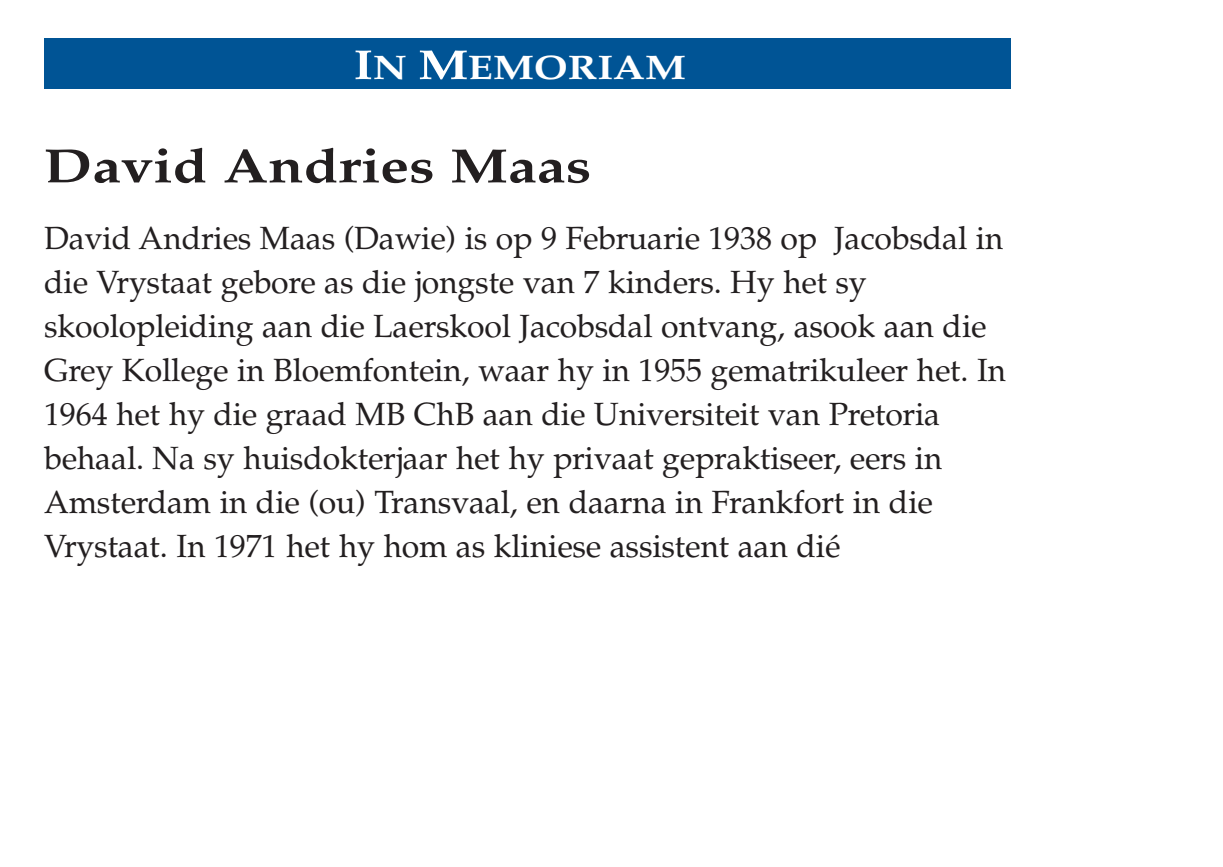
<style>
.page{position:relative;width:1223px;height:867px;background:#fff}
.page>*{position:absolute;margin:0;border:0;box-sizing:border-box;transform-origin:0 0}
.t1{font:700 48px "Palatino";color:#231f20;scale:1.2 1}
.t2{font:700 34px "Palatino";color:#fff;scale:1.2 1}
.t3{font:32px/44px "Palatino";letter-spacing:-.005em;color:#231f20}
.s1{font-size:41.6px}
</style>
<div class="page">
<div style="left:44px;top:38px;width:967px;height:51px;background:#005495"></div>
<p class="t2" style="left:353px;top:54px;width:278px"><span class="s1">I</span>N <span class="s1">M</span>EMORIAM</p>
<h1 class="t1" style="left:44px;top:147px;width:457px">David Andries Maas</h1>
<p class="t3" style="left:44px;top:220px;width:963px">David Andries Maas (Dawie) is op 9 Februarie 1938 op Jacobsdal in die Vrystaat gebore as die jongste van 7 kinders. Hy het sy skoolopleiding aan die Laerskool Jacobsdal ontvang, asook aan die Grey Kollege in Bloemfontein, waar hy in 1955 gematrikuleer het. In 1964 het hy die graad MB ChB aan die Universiteit van Pretoria behaal. Na sy huisdokterjaar het hy privaat gepraktiseer, eers in Amsterdam in die (ou) Transvaal, en daarna in Frankfort in die Vrystaat. In 1971 het hy hom as kliniese assistent aan dié</p>
</div>
